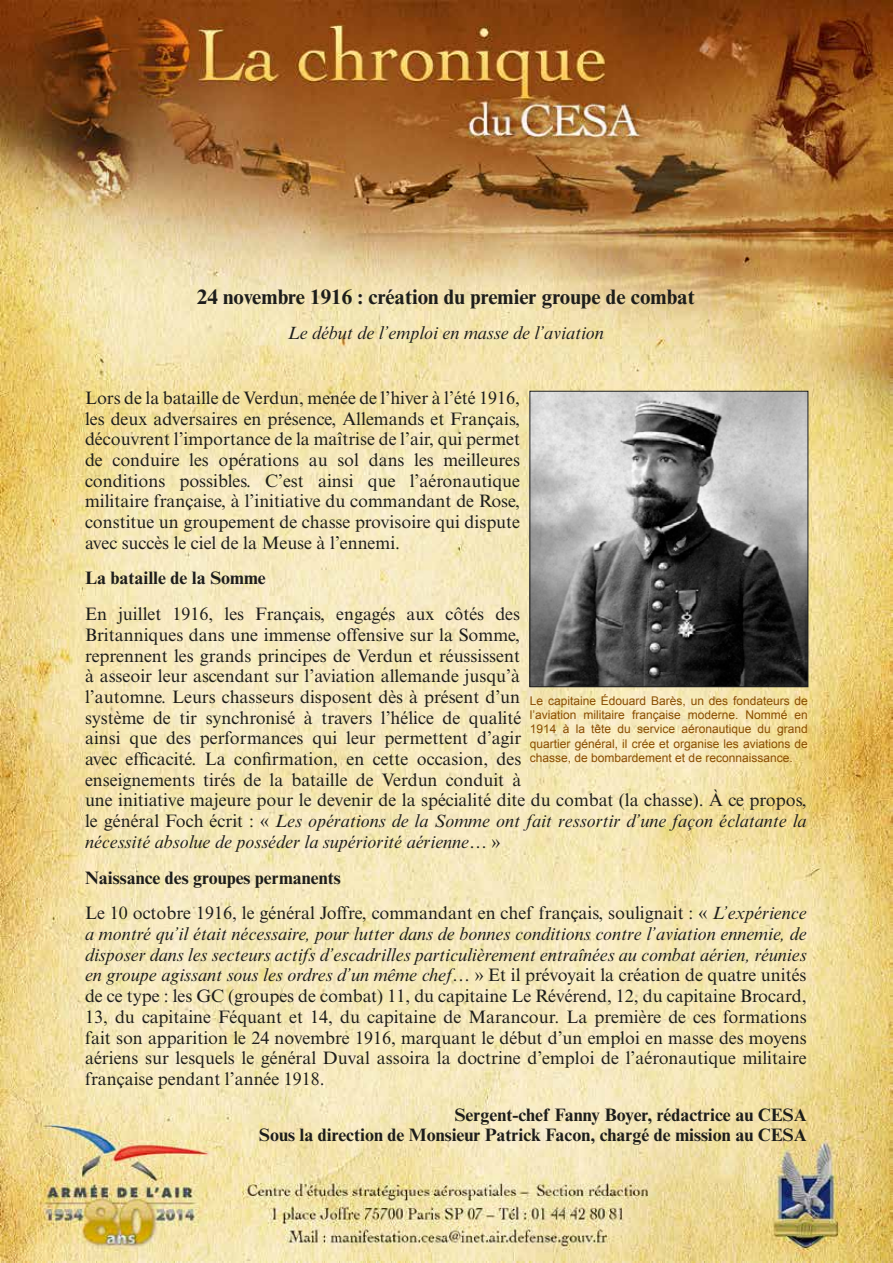
<style>
.page{position:relative;width:893px;height:1263px;background:#fff}
.page>*{position:absolute;margin:0;border:0;box-sizing:border-box;transform-origin:0 0}
.t1{font:700 21px "Times New Roman MT Std";color:#1d1d1b}
.t2{font:18px/20.7px "Times New Roman MT Std";color:#1d1d1b;text-align:justify}
.t3{font:700 18px/20.7px "Times New Roman MT Std";color:#1d1d1b;text-align:right}
.t4{font:italic 18px "Times New Roman MT Std";color:#1d1d1b}
.t5{font:12px/14.4px "Arial";color:#8b4d00;text-align:justify}
.s1{font-style:italic}
.s2{font-weight:700}
</style>
<div class="page">
<img style="left:0;top:0;width:893px;height:1263px">
<img style="left:531px;top:393px;width:275px;height:292px">
<div style="left:529px;top:391px;width:279px;height:296px;border:1px solid #1d1d1b"></div>
<p class="t1" style="left:197px;top:284px;width:499px">24 novembre 1916 : création du premier groupe de combat</p>
<p class="t4" style="left:288px;top:323px;width:318px">Le début de l’emploi en masse de l’aviation</p>
<p class="t2" style="left:85px;top:387px;width:437px">Lors de la bataille de Verdun, menée de l’hiver à l’été 1916, les deux adversaires en présence, Allemands et Français, découvrent l’importance de la maîtrise de l’air, qui permet de conduire les opérations au sol dans les meilleures conditions possibles. C’est ainsi que l’aéronautique militaire française, à l’initiative du commandant de Rose, constitue un groupement de chasse provisoire qui dispute avec succès le ciel de la Meuse à l’ennemi.</p>
<p class="t3" style="left:85px;top:568px;width:182px">La bataille de la Somme</p>
<p class="t2" style="left:85px;top:604px;width:723px;text-align:left">En juillet 1916, les Français, engagés aux côtés des<br>Britanniques dans une immense offensive sur la Somme,<br>reprennent les grands principes de Verdun et réussissent<br>à asseoir leur ascendant sur l’aviation allemande jusqu’à<br>l’automne. Leurs chasseurs disposent dès à présent d’un<br>système de tir synchronisé à travers l’hélice de qualité<br>ainsi que des performances qui leur permettent d’agir<br>avec efficacité. La confirmation, en cette occasion, des<br>enseignements tirés de la bataille de Verdun conduit à<br>une initiative majeure pour le devenir de la spécialité dite du combat (la chasse). À ce propos, le général Foch écrit : « <span class="s1">Les opérations de la Somme ont fait ressortir d’une façon éclatante la nécessité absolue de posséder la supériorité aérienne…</span> »</p>
<p class="t2" style="left:85px;top:860px;width:723px;line-height:35.7px"><span class="s2">Naissance des groupes permanents<br></span>Le 10 octobre 1916, le général Joffre, commandant en chef français, soulignait : « <span class="s1">L’expérience</span></p>
<p class="t2" style="left:85px;top:923px;width:723px"><span class="s1">a montré qu’il était nécessaire, pour lutter dans de bonnes conditions contre l’aviation ennemie, de disposer dans les secteurs actifs d’escadrilles particulièrement entraînées au combat aérien, réunies en groupe agissant sous les ordres d’un même chef…</span> » Et il prévoyait la création de quatre unités de ce type : les GC (groupes de combat) 11, du capitaine Le Révérend, 12, du capitaine Brocard, 13, du capitaine Féquant et 14, du capitaine de Marancour. La première de ces formations fait son apparition le 24 novembre 1916, marquant le début d’un emploi en masse des moyens aériens sur lesquels le général Duval assoira la doctrine d’emploi de l’aéronautique militaire française pendant l’année 1918.</p>
<p class="t3" style="left:259px;top:1104px;width:549px">Sergent-chef Fanny Boyer, rédactrice au CESA<br>Sous la direction de Monsieur Patrick Facon, chargé de mission au CESA</p>
<p class="t5" style="left:530px;top:693px;width:280px">Le capitaine Édouard Barès, un des fondateurs de l’aviation militaire française moderne. Nommé en 1914 à la tête du service aéronautique du grand quartier général, il crée et organise les aviations de chasse, de bombardement et de reconnaissance.</p>
</div>
